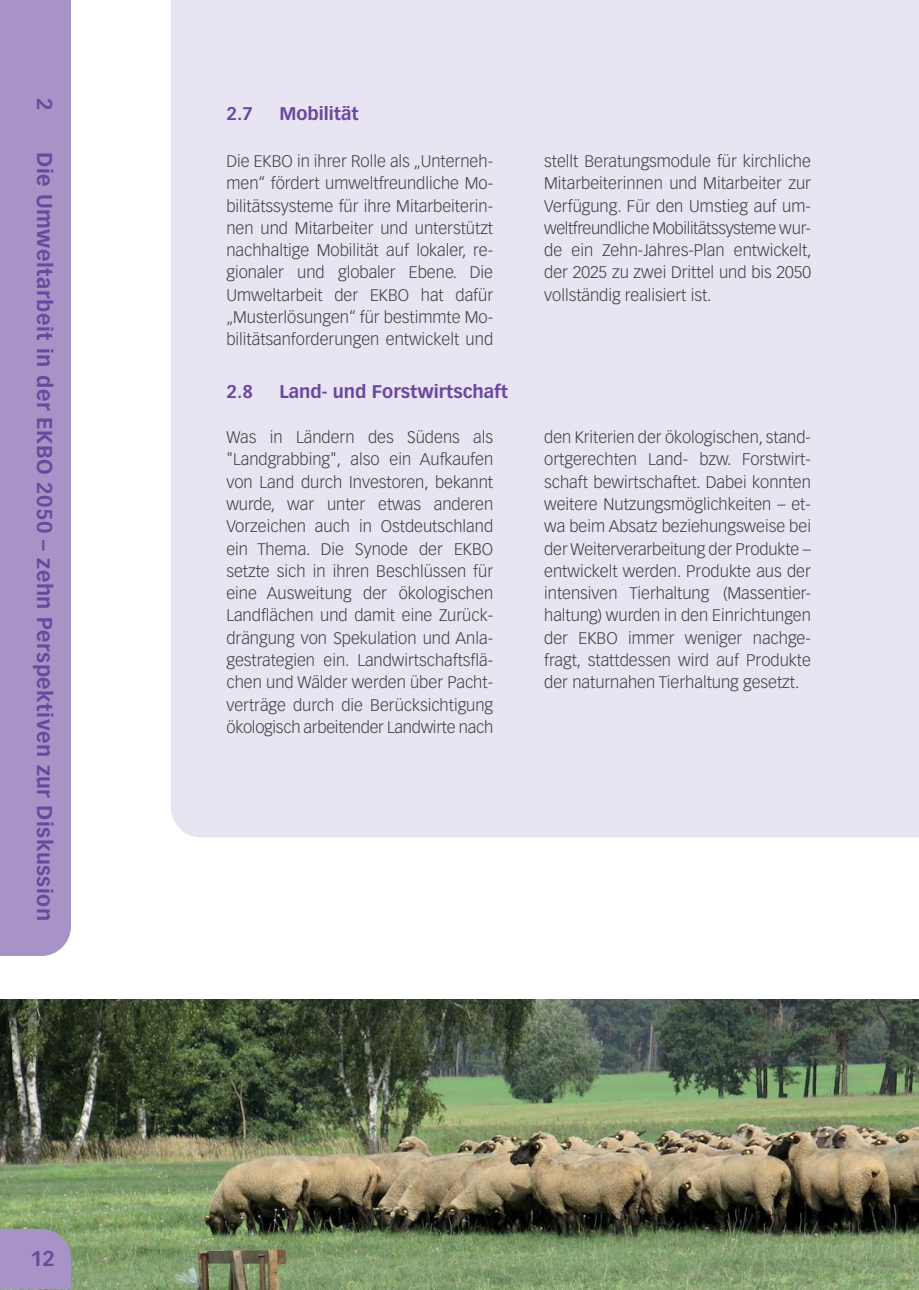
<style>
.page{position:relative;width:919px;height:1290px;background:#fff}
.page>*{position:absolute;margin:0;border:0;box-sizing:border-box;transform-origin:0 0}
.t1{font:700 21px "Vectora LT";letter-spacing:.025em;color:#6a489d}
.t2{font:700 18px "Vectora LT";color:#6a489d}
.t3{font:300 16.5px/22.4px "Vectora LT";color:#404041;text-align:justify}
</style>
<div class="page">
<img style="left:0;top:999px;width:918px;height:289px">
<div style="left:171px;top:0;width:747px;height:837px;background:#e8e4f2"></div>
<div style="left:0;top:1228px;width:71px;height:60px;background:#a793c6"></div>
<div style="left:0;top:0;width:71px;height:956px;background:#a793c6"></div>
<p class="t1" style="left:52px;top:98px;width:14px;rotate:90deg">2</p>
<p class="t1" style="left:52px;top:152px;width:770px;rotate:90deg">Die Umweltarbeit in der EKBO 2050 – zehn Perspektiven zur Diskussion</p>
<p class="t1" style="left:30px;top:1250px;width:26px">12</p>
<p class="t2" style="left:226px;top:107px;width:28px">2.7</p>
<p class="t2" style="left:279px;top:107px;width:81px">Mobilität</p>
<p class="t3" style="left:226px;top:150px;width:268px">Die EKBO in ihrer Rolle als „Unterneh&shy;men“ fördert umweltfreundliche Mo&shy;bilitätssysteme für ihre Mitarbeiterin&shy;nen und Mitarbeiter und unterstützt nachhaltige Mobilität auf lokaler, re&shy;gionaler und globaler Ebene. Die Umweltarbeit der EKBO hat dafür „Musterlösungen“ für bestimmte Mo&shy;bilitätsanforderungen entwickelt und</p>
<p class="t3" style="left:544px;top:150px;width:269px">stellt Beratungsmodule für kirchliche Mitarbeiterinnen und Mitarbeiter zur Verfügung. Für den Umstieg auf um&shy;weltfreundliche Mobilitätssysteme wur&shy;de ein Zehn-Jahres-Plan entwickelt, der 2025 zu zwei Drittel und bis 2050 vollständig realisiert ist.</p>
<p class="t2" style="left:226px;top:385px;width:28px">2.8</p>
<p class="t2" style="left:279px;top:385px;width:230px">Land- und Forstwirtschaft</p>
<p class="t3" style="left:226px;top:426px;width:268px">Was in Ländern des Südens als "Landgrabbing", also ein Aufkaufen von Land durch Investoren, bekannt wurde, war unter etwas anderen Vorzeichen auch in Ostdeutschland ein Thema. Die Synode der EKBO setzte sich in ihren Beschlüssen für eine Ausweitung der ökologischen Landflächen und damit eine Zurück&shy;drängung von Spekulation und Anla&shy;gestrategien ein. Landwirtschaftsflä&shy;chen und Wälder werden über Pacht&shy;verträge durch die Berücksichtigung ökologisch arbeitender Landwirte nach</p>
<p class="t3" style="left:544px;top:426px;width:268px">den Kriterien der ökologischen, stand&shy;ortgerechten Land- bzw. Forstwirt&shy;schaft bewirtschaftet. Dabei konnten weitere Nutzungsmöglichkeiten – et&shy;wa beim Absatz beziehungsweise bei der Weiterverarbeitung der Produkte – entwickelt werden. Produkte aus der intensiven Tierhaltung (Massentier&shy;haltung) wurden in den Einrichtungen der EKBO immer weniger nachge&shy;fragt, stattdessen wird auf Produkte der naturnahen Tierhaltung gesetzt.</p>
</div>
